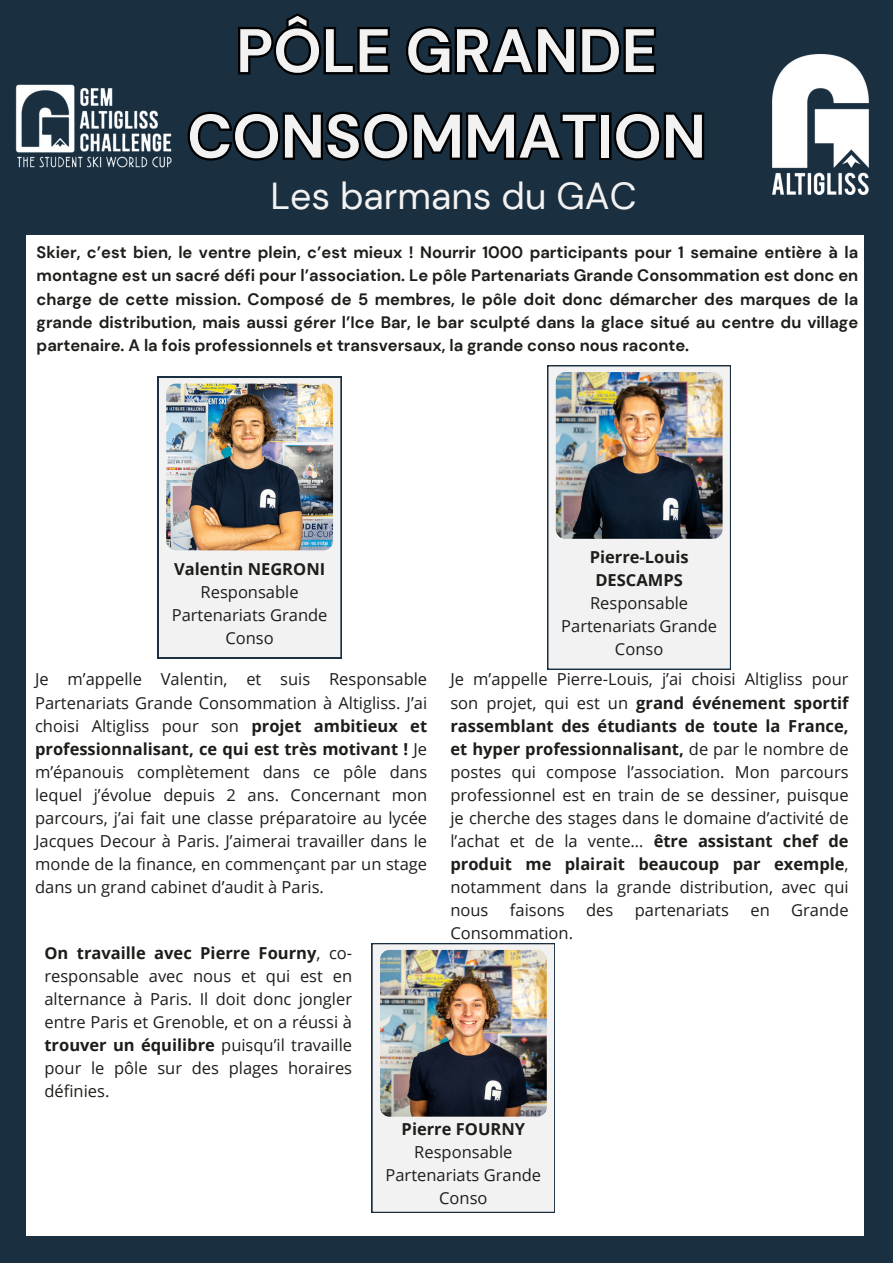
<style>
.page{position:relative;width:893px;height:1263px;background:#fff}
.page>*{position:absolute;margin:0;border:0;box-sizing:border-box;transform-origin:0 0}
.t1{font:700 61.28px/85.5px "DM Sans";color:#f3f2f2;text-align:center}
.t2{font:37.5px "DM Sans";color:#f3f2f2}
.t3{font:16.5px/23.1px "Open Sans";color:#1d1d1a;text-align:center}
.t4{font:700 16.5px/23.1px "DM Sans";color:#1d1d1a;text-align:justify}
.t5{font:700 16.5px/23.1px "Open Sans";color:#1d1d1a;text-align:center}
.s1{font-weight:700}
</style>
<div class="page">
<div style="left:0;top:1236px;width:893px;height:27px;background:#1a2f40"></div>
<div style="left:0;top:0;width:893px;height:234px;background:#1a2f40"></div>
<div style="left:0;top:0;width:25px;height:1263px;background:#1a2f40"></div>
<div style="left:863px;top:0;width:30px;height:1263px;background:#1a2f40"></div>
<img style="left:15px;top:84px;width:157px;height:84px">
<div style="left:158px;top:377px;width:183px;height:281px;background:#f3f2f2"></div>
<img style="left:166px;top:384px;width:167px;height:166px;border-radius:10px">
<svg style="left:547px;top:365px;width:184px;height:305px"></svg>
<img style="left:556px;top:372px;width:166px;height:167px;border-radius:10px">
<img style="left:773px;top:54px;width:95px;height:141px">
<div style="left:371px;top:943px;width:184px;height:269px;background:#f3f2f2"></div>
<img style="left:380px;top:950px;width:167px;height:167px;border-radius:10px">
<svg style="left:238px;top:13px;width:418px;height:62px"></svg>
<svg style="left:187px;top:111px;width:518px;height:50px"></svg>
<p class="t1" style="left:187px;top:8px;width:520px">PÔLE GRANDE<br>CONSOMMATION</p>
<p class="t2" style="left:270px;top:172px;width:368px">Les barmans du GAC</p>
<p class="t4" style="left:37px;top:241px;width:823px">Skier, c’est bien, le ventre plein, c’est mieux ! Nourrir 1000 participants pour 1 semaine entière à la montagne est un sacré défi pour l’association. Le pôle Partenariats Grande Consommation est donc en charge de cette mission. Composé de 5 membres, le pôle doit donc démarcher des marques de la grande distribution, mais aussi gérer l’Ice Bar, le bar sculpté dans la glace situé au centre du village partenaire. A la fois professionnels et transversaux, la grande conso nous raconte.</p>
<h1 class="t5" style="left:174px;top:556px;width:153px">Valentin NEGRONI</h1>
<h2 class="t3" style="left:172px;top:580px;width:157px">Responsable<br>Partenariats Grande<br>Conso</h2>
<p class="t5" style="left:590px;top:545px;width:100px">Pierre-Louis<br>DESCAMPS</p>
<h3 class="t3" style="left:561px;top:591px;width:157px">Responsable<br>Partenariats Grande<br>Conso</h3>
<p class="t3" style="left:35px;top:667px;width:393px;text-align:justify">Je m’appelle Valentin, et suis Responsable Partenariats Grande Consommation à Altigliss. J’ai choisi Altigliss pour son <span class="s1">projet ambitieux et professionnalisant, ce qui est très motivant !</span> Je m’épanouis complètement dans ce pôle dans lequel j’évolue depuis 2 ans. Concernant mon parcours, j’ai fait une classe préparatoire au lycée Jacques Decour à Paris. J’aimerai travailler dans le monde de la finance, en commençant par un stage dans un grand cabinet d’audit à Paris.</p>
<p class="t3" style="left:450px;top:667px;width:400px;text-align:justify">Je m’appelle Pierre-Louis, j’ai choisi Altigliss pour son projet, qui est un <span class="s1">grand événement sportif rassemblant des étudiants de toute la France, et hyper professionnalisant,</span> de par le nombre de postes qui compose l’association. Mon parcours professionnel est en train de se dessiner, puisque je cherche des stages dans le domaine d’activité de l’achat et de la vente… <span class="s1">être assistant chef de produit me plairait beaucoup par exemple</span>, notamment dans la grande distribution, avec qui nous</p>
<p class="t3" style="left:510px;top:898px;width:56px">faisons</p>
<p class="t3" style="left:586px;top:898px;width:29px">des</p>
<p class="t3" style="left:635px;top:898px;width:96px">partenariats</p>
<p class="t3" style="left:750px;top:898px;width:21px">en</p>
<p class="t3" style="left:791px;top:898px;width:59px">Grande</p>
<p class="t3" style="left:450px;top:921px;width:124px">Consommation.</p>
<p class="t3" style="left:44px;top:941px;width:309px;text-align:justify"><span class="s1">On travaille avec Pierre Fourny</span>, co&shy;responsable avec nous et qui est en alternance à Paris. Il doit donc jongler entre Paris et Grenoble, et on a réussi à <span class="s1">trouver un équilibre</span> puisqu’il travaille pour le pôle sur des plages horaires définies.</p>
<p class="t3" style="left:385px;top:1117px;width:157px"><span class="s1">Pierre FOURNY<br></span>Responsable<br>Partenariats Grande<br>Conso</p>
</div>
